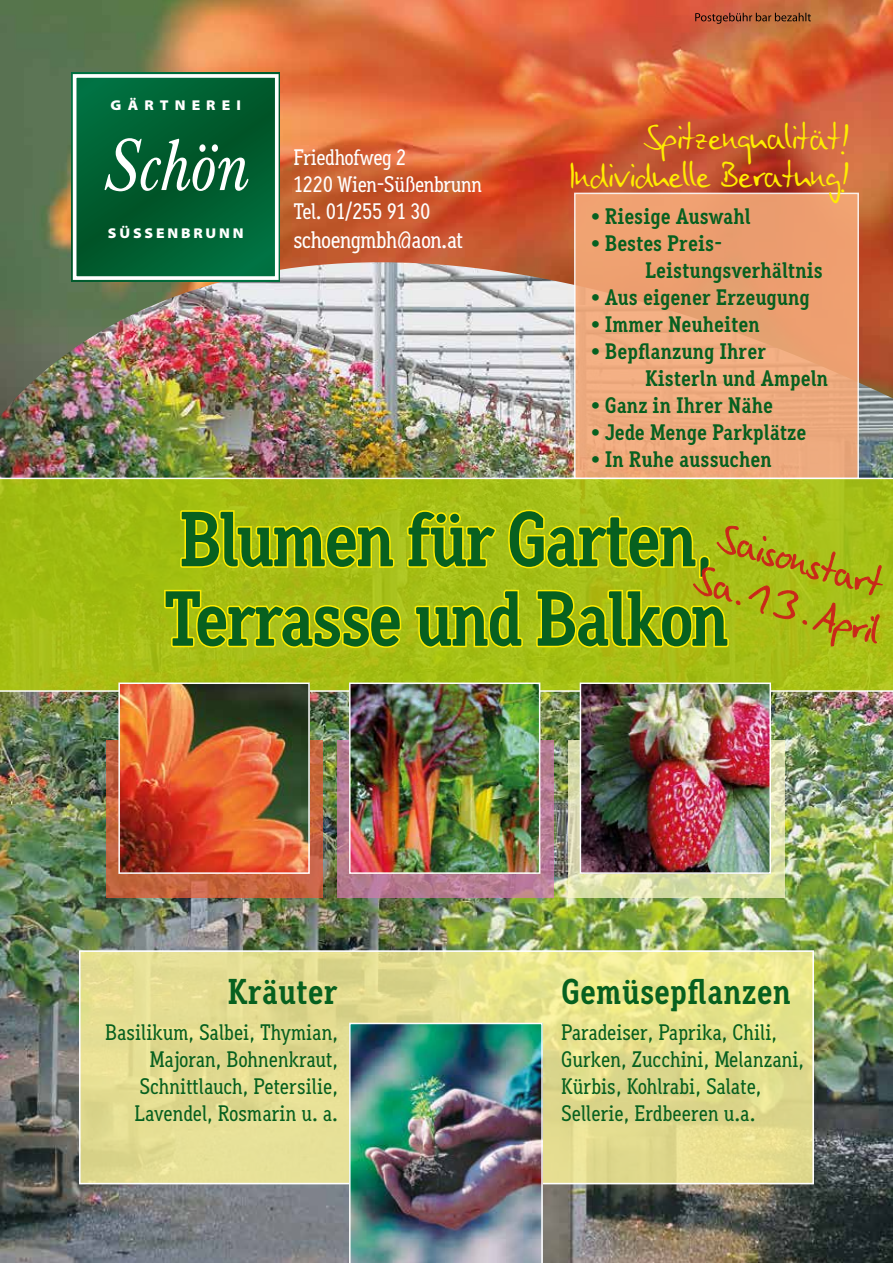
<style>
.page{position:relative;width:893px;height:1263px;background:#fff}
.page>*{position:absolute;margin:0;border:0;box-sizing:border-box;transform-origin:0 0}
.t1{font:700 78px/79.5px "Aaux Office";letter-spacing:-.04em;color:#07601f}
.t2{font:45px/46.7px "Linotype Ego";color:#cd171a}
.t3{font:40.5px/37.5px "Linotype Ego";letter-spacing:-.03em;color:#ffed00;text-align:right}
.t4{font:700 36px "Aaux Office";color:#07601f}
.t5{font:500 24px "Aaux Office";letter-spacing:-.02em;color:#fff}
.t6{font:500 22.5px/27px "Aaux Office";color:#07601f}
.t7{font:700 22.5px/27px "Aaux Office";color:#07601f}
.t8{font:500 22.5px/27px "Aaux Office";letter-spacing:-.02em;color:#fff}
.t9{font:900 semi-expanded 14.25px "Myriad Pro";letter-spacing:.2em;color:#fff}
.t10{font:900 semi-expanded 14.25px "Myriad Pro";letter-spacing:.43em;color:#fff}
</style>
<div class="page">
<img style="left:0;top:417px;width:893px;height:846px">
<img style="left:0;top:0;width:893px;height:417px">
<div style="left:574px;top:193px;width:285px;height:286px;background:linear-gradient(to right,#efa97c,#eca274);border:2px solid #fff"></div>
<svg style="left:0;top:478px;width:893px;height:214px;background:#a7bf18"></svg>
<svg style="left:337px;top:740px;width:217px;height:157px;background:#b77d94"></svg>
<svg style="left:106px;top:740px;width:217px;height:157px;background:#c5633e"></svg>
<svg style="left:568px;top:740px;width:216px;height:157px;background:#dce0ac"></svg>
<svg style="left:82px;top:953px;width:729px;height:228px;background:#e4de8f"></svg>
<div style="left:79px;top:950px;width:735px;height:234px;border:2px solid #fff"></div>
<img style="left:349px;top:1023px;width:194px;height:240px">
<img style="left:121px;top:685px;width:186px;height:186px">
<div style="left:118px;top:682px;width:192px;height:192px;border:2px solid #fff"></div>
<svg style="left:695px;top:13px;width:116px;height:11px"></svg>
<svg style="left:163px;top:502px;width:720px;height:148px;background:#b7c412"></svg>
<svg style="left:72px;top:73px;width:208px;height:208px;background:#006133"></svg>
<div style="left:73px;top:74px;width:206px;height:206px;border:4px solid #fff"></div>
<svg style="left:105px;top:138px;width:143px;height:53px"></svg>
<img style="left:583px;top:685px;width:185px;height:186px">
<div style="left:580px;top:682px;width:191px;height:192px;border:2px solid #fff"></div>
<img style="left:352px;top:685px;width:185px;height:186px">
<div style="left:349px;top:682px;width:191px;height:192px;border:2px solid #fff"></div>
<p class="t10" style="left:111px;top:97px;width:132px">GÄRTNEREI</p>
<p class="t9" style="left:108px;top:225px;width:137px">SÜSSENBRUNN</p>
<p class="t8" style="left:293px;top:144px;width:190px">Friedhofweg 2<br>1220 Wien-Süßenbrunn<br>Tel. 01/255 91 30</p>
<p class="t5" style="left:293px;top:226px;width:171px">schoengmbh@aon.at</p>
<h3 class="t3" style="left:569px;top:116px;width:281px">Spitzenqualität!<br>Individuelle Beratung!</h3>
<p class="t7" style="left:591px;top:202px;width:161px">• Riesige Auswahl</p>
<p class="t7" style="left:645px;top:229px;width:180px;text-indent:-54px">• Bestes Preis-<br>Leistungsverhältnis</p>
<p class="t7" style="left:591px;top:283px;width:220px">• Aus eigener Erzeugung</p>
<p class="t7" style="left:591px;top:310px;width:170px">• Immer Neuheiten</p>
<p class="t7" style="left:645px;top:337px;width:185px;text-indent:-54px">• Bepflanzung Ihrer<br>Kisterln und Ampeln</p>
<p class="t7" style="left:591px;top:391px;width:184px">• Ganz in Ihrer Nähe</p>
<p class="t7" style="left:591px;top:418px;width:217px">• Jede Menge Parkplätze</p>
<p class="t7" style="left:591px;top:445px;width:182px">• In Ruhe aussuchen</p>
<h1 class="t1" style="left:163px;top:499px;width:568px">Blumen für Garten,<br>Terrasse und Balkon</h1>
<h2 class="t2" style="left:715px;top:509px;width:194px;rotate:16deg">Saisonstart<br>Sa.13.April</h2>
<h3 class="t4" style="left:228px;top:970px;width:112px">Kräuter</h3>
<p class="t6" style="left:105px;top:1018px;width:234px;text-align:right">Basilikum, Salbei, Thymian,<br>Majoran, Bohnenkraut,<br>Schnittlauch, Petersilie,<br>Lavendel, Rosmarin u. a.</p>
<h3 class="t4" style="left:561px;top:970px;width:231px">Gemüsepflanzen</h3>
<p class="t6" style="left:561px;top:1018px;width:244px">Paradeiser, Paprika, Chili,<br>Gurken, Zucchini, Melanzani,<br>Kürbis, Kohlrabi, Salate,<br>Sellerie, Erdbeeren u.a.</p>
</div>
